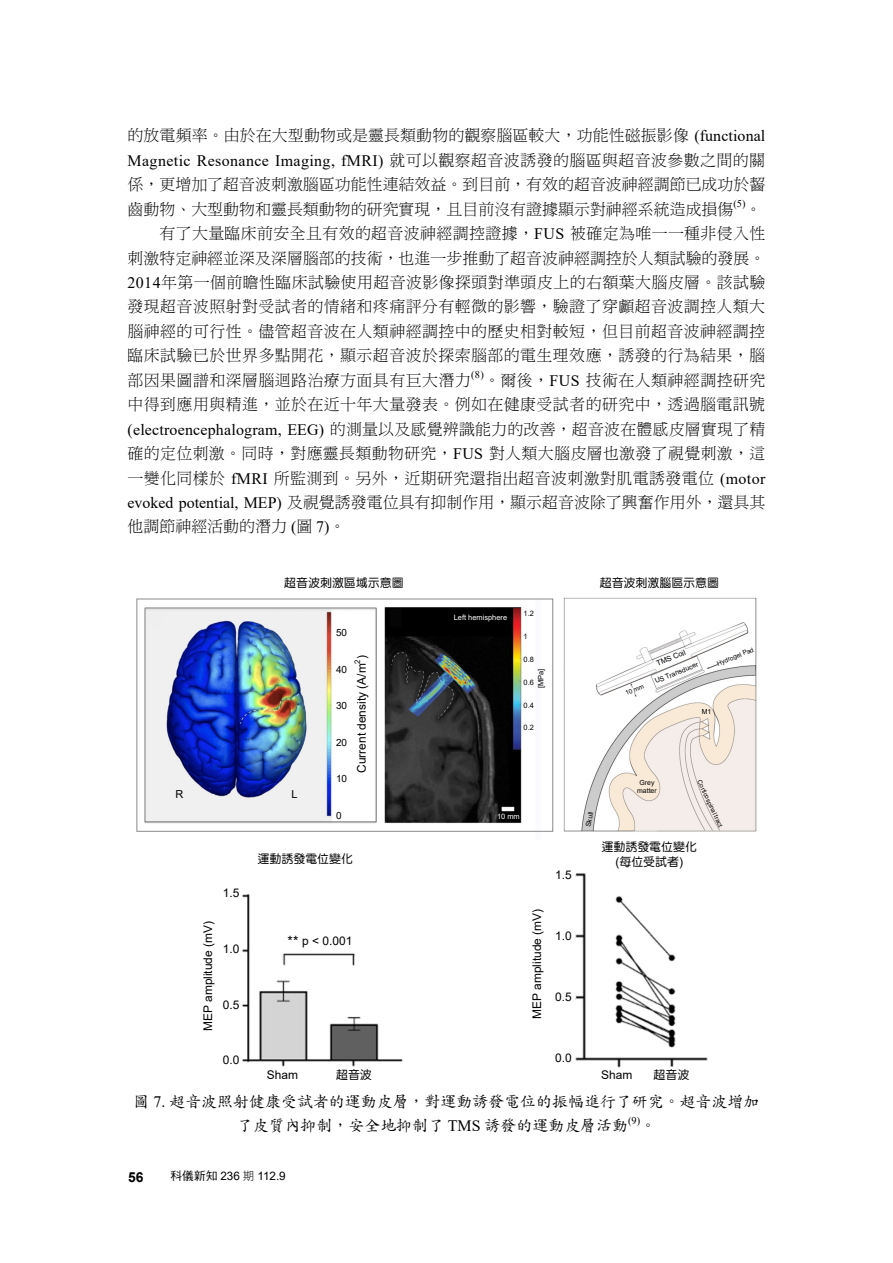
<style>
.page{position:relative;width:893px;height:1263px;background:#fff}
.page>*{position:absolute;margin:0;border:0;box-sizing:border-box;transform-origin:0 0}
.t1{font:15.9px/24.5px "DF Ming Std W3";letter-spacing:.02em;color:#000;text-align:justify}
.t2{font:15.9px/24.5px "DF Ming Std W3";color:#000}
.t3{font:15.9px/24.5px "DF Kai Shu Std W5";color:#000}
.t4{font:15.9px "Times New Roman";letter-spacing:.025em;color:#000}
.t5{font:700 13.8px "Arial";color:#000}
.t6{font:12px "Arial";color:#000}
.t7{font:12px/14.9px "DF Yuan Std W5";color:#000;text-align:center}
.t8{font:11.7px "Arial";color:#000}
.t9{font:10.95px "Arial";color:#000}
.t10{font:10.35px "Times New Roman";color:#000}
.t11{font:9.9px "Arial";color:#000}
.t12{font:7.8px "Arial";color:#000}
.t13{font:7.5px "Arial";color:#000}
.t14{font:7.5px "Arial";color:#fff}
.t15{font:6.9px/8.6px "Arial";color:#000;text-align:center}
.t16{font:6.45px "Arial";color:#000}
.s1{font-family:"Times New Roman"}
.s2{font-family:"DF Ming Std W3"}
.s3{font-family:"Arial"}
.s4{font-size:13.95px}
.s5{font-family:"DF Hei Std W5"}
.s6{font-family:"DF Hei Std W3"}
</style>
<div class="page">
<img style="left:145px;top:598px;width:563px;height:470px">
<div style="left:137px;top:599px;width:416px;height:233px;border:1px solid #898989"></div>
<img style="left:559px;top:597px;width:198px;height:237px">
<p class="t1" style="left:128px;top:123px;width:639px">的放電頻率。由於在大型動物或是靈長類動物的觀察腦區較大，功能性磁振影像 <span class="s1">(functional</span></p>
<p class="t4" style="left:128px;top:149px;width:639px">Magnetic Resonance Imaging, fMRI) <span class="s2">就可以觀察超音波誘發的腦區與超音波參數之間的關</span></p>
<p class="t2" style="left:128px;top:172px;width:639px">係，更增加了超音波刺激腦區功能性連結效益。到目前，有效的超音波神經調節已成功於齧齒動物、大型動物和靈長類動物的研究實現，且目前沒有證據顯示對神經系統造成損傷</p>
<p class="t10" style="left:733px;top:196px;width:14px">(5)</p>
<p class="t1" style="left:746px;top:196px;width:17px">。</p>
<p class="t1" style="left:159px;top:221px;width:607px">有了大量臨床前安全且有效的超音波神經調控證據，<span class="s1">FUS</span> 被確定為唯一一種非侵入性</p>
<p class="t2" style="left:128px;top:245px;width:639px">刺激特定神經並深及深層腦部的技術，也進一步推動了超音波神經調控於人類試驗的發展。</p>
<p class="t1" style="left:128px;top:270px;width:639px"><span class="s1">2014</span>年第一個前瞻性臨床試驗使用超音波影像探頭對準頭皮上的右額葉大腦皮層。該試驗</p>
<p class="t1" style="left:128px;top:294px;width:639px">發現超音波照射對受試者的情緒和疼痛評分有輕微的影響，驗證了穿顱超音波調控人類大</p>
<p class="t1" style="left:128px;top:319px;width:639px">腦神經的可行性。儘管超音波在人類神經調控中的歷史相對較短，但目前超音波神經調控</p>
<p class="t1" style="left:128px;top:343px;width:639px">臨床試驗已於世界多點開花，顯示超音波於探索腦部的電生理效應，誘發的行為結果，腦</p>
<p class="t1" style="left:128px;top:368px;width:345px">部因果圖譜和深層腦迴路治療方面具有巨大潛力</p>
<p class="t10" style="left:471px;top:367px;width:14px">(8)</p>
<p class="t1" style="left:128px;top:368px;width:639px;text-indent:357px">。爾後，<span class="s1">FUS</span> 技術在人類神經調控研究中得到應用與精進，並於在近十年大量發表。例如在健康受試者的研究中，透過腦電訊號<span class="s1">(electroencephalogram, EEG)</span> 的測量以及感覺辨識能力的改善，超音波在體感皮層實現了精確的定位刺激。同時，對應靈長類動物研究，<span class="s1">FUS</span> 對人類大腦皮層也激發了視覺刺激，這一變化同樣於 <span class="s1">fMRI</span> 所監測到。另外，近期研究還指出超音波刺激對肌電誘發電位 <span class="s1">(motor evoked potential, MEP)</span> 及視覺誘發電位具有抑制作用，顯示超音波除了興奮作用外，還具其他調節神經活動的潛力 <span class="s1">(</span>圖 <span class="s1">7)</span>。</p>
<p class="t7" style="left:284px;top:575px;width:121px">超音波刺激區域示意圖</p>
<p class="t7" style="left:600px;top:575px;width:121px">超音波刺激腦區示意圖</p>
<p class="t9" style="left:176px;top:786px;width:9px">R</p>
<p class="t9" style="left:291px;top:786px;width:8px">L</p>
<p class="t11" style="left:336px;top:626px;width:13px">50</p>
<p class="t11" style="left:336px;top:662px;width:13px">40</p>
<p class="t11" style="left:336px;top:699px;width:13px">30</p>
<p class="t11" style="left:336px;top:735px;width:13px">20</p>
<p class="t11" style="left:336px;top:772px;width:13px">10</p>
<p class="t11" style="left:336px;top:809px;width:7px">0</p>
<p class="t6" style="left:353px;top:773px;width:119px;rotate:-90deg">Current density (A/m )</p>
<p class="t12" style="left:352px;top:663px;width:6px;rotate:-90deg">2</p>
<p class="t14" style="left:454px;top:612px;width:55px">Left hemisphere</p>
<p class="t13" style="left:524px;top:609px;width:12px">1.2</p>
<p class="t13" style="left:524px;top:631px;width:6px">1</p>
<p class="t13" style="left:524px;top:654px;width:12px">0.8</p>
<p class="t13" style="left:524px;top:677px;width:12px">0.6</p>
<p class="t13" style="left:524px;top:700px;width:12px">0.4</p>
<p class="t13" style="left:524px;top:722px;width:12px">0.2</p>
<p class="t13" style="left:536px;top:688px;width:21px;rotate:-90deg">[MPa]</p>
<p class="t14" style="left:497px;top:811px;width:24px">10 mm</p>
<p class="t15" style="left:584px;top:826px;width:17px;rotate:-78deg">Skull</p>
<p class="t16" style="left:624px;top:689px;width:21px;rotate:-22deg">10 mm</p>
<p class="t13" style="left:655px;top:659px;width:32px;rotate:-22deg">TMS Coil</p>
<p class="t15" style="left:653px;top:677px;width:48px;rotate:-22deg">US Transducer</p>
<p class="t16" style="left:716px;top:659px;width:40px;rotate:-22deg">Hydrogel Pad</p>
<p class="t15" style="left:702px;top:707px;width:11px">M1</p>
<p class="t15" style="left:637px;top:778px;width:21px">Grey matter</p>
<p class="t16" style="left:703px;top:778px;width:53px;rotate:65deg">Corticospinal tract</p>
<p class="t7" style="left:258px;top:851px;width:97px">運動誘發電位變化</p>
<p class="t7" style="left:601px;top:839px;width:97px">運動誘發電位變化<span class="s3">(</span>每位受試者<span class="s3">)</span></p>
<p class="t6" style="left:223px;top:885px;width:18px">1.5</p>
<p class="t6" style="left:200px;top:1031px;width:111px;rotate:-90deg">MEP amplitude (mV)</p>
<p class="t6" style="left:223px;top:940px;width:18px">1.0</p>
<p class="t6" style="left:223px;top:996px;width:18px">0.5</p>
<p class="t6" style="left:223px;top:1052px;width:18px">0.0</p>
<p class="t6" style="left:288px;top:932px;width:66px"><span class="s4">**</span> p &lt; 0.001</p>
<p class="t6" style="left:529px;top:1019px;width:111px;rotate:-90deg">MEP amplitude (mV)</p>
<p class="t6" style="left:555px;top:867px;width:18px">1.5</p>
<p class="t6" style="left:555px;top:928px;width:18px">1.0</p>
<p class="t6" style="left:555px;top:988px;width:18px">0.5</p>
<p class="t6" style="left:555px;top:1049px;width:18px">0.0</p>
<p class="t6" style="left:267px;top:1067px;width:33px">Sham</p>
<p class="t7" style="left:336px;top:1067px;width:37px">超音波</p>
<p class="t6" style="left:601px;top:1067px;width:33px">Sham</p>
<p class="t7" style="left:653px;top:1067px;width:37px">超音波</p>
<p class="t3" style="left:237px;top:1088px;width:524px;text-indent:-103px">圖 <span class="s1">7.</span> 超音波照射健康受試者的運動皮層，對運動誘發電位的振幅進行了研究。超音波增加了皮質內抑制，安全地抑制了 <span class="s1">TMS</span> 誘發的運動皮層活動</p>
<p class="t10" style="left:628px;top:1113px;width:14px">(9)</p>
<p class="t3" style="left:640px;top:1113px;width:17px">。</p>
<p class="t5" style="left:128px;top:1167px;width:17px">56</p>
<p class="t8" style="left:171px;top:1168px;width:117px"><span class="s5">科儀新知</span> 236 <span class="s6">期</span> 112.9</p>
</div>
